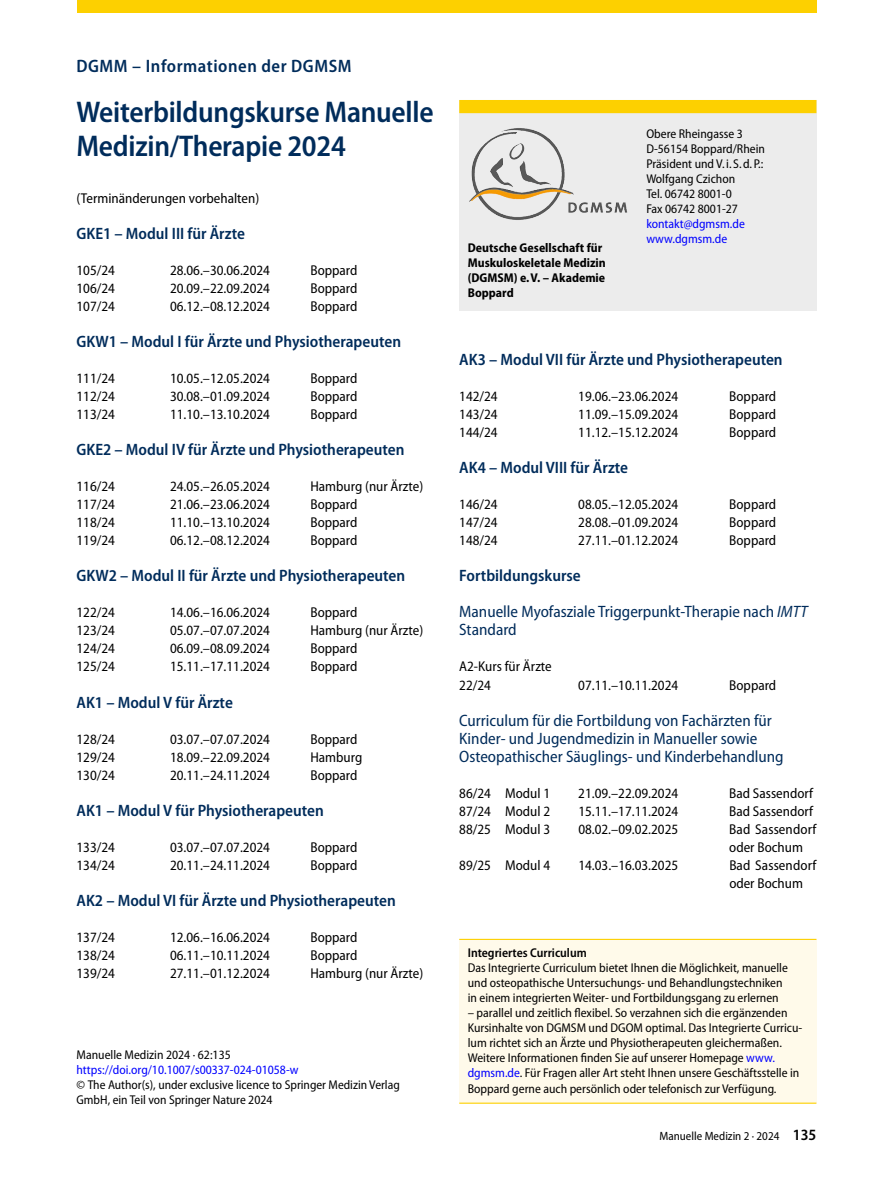
<style>
.page{position:relative;width:893px;height:1187px;background:#fff}
.page>*{position:absolute;margin:0;border:0;box-sizing:border-box;transform-origin:0 0}
.t1{font:600 semi-condensed 30px/33px "Myriad Pro";letter-spacing:-.01em;color:#002c5b}
.t2{font:600 semi-condensed 18px "Myriad Pro";letter-spacing:.03em;color:#002c5b}
.t3{font:600 semi-condensed 16.5px "Myriad Pro";color:#002c5b}
.t4{font:semi-condensed 16.5px/18px "Myriad Pro";color:#002c5b}
.t5{font:semi-condensed 14.25px/18px "Myriad Pro";color:#000}
.t6{font:semi-condensed 12.75px/15px "Myriad Pro";color:#000}
.t7{font:700 semi-condensed 12.75px/15px "Myriad Pro";color:#000}
.t8{font:semi-condensed 12.75px/15px "Myriad Pro";color:#00f}
.t9{font:600 semi-condensed 12.75px "Myriad Pro";color:#000}
.t10{font:semi-condensed 12px "Myriad Pro";color:#000}
.s1{font-weight:600}
.s2{font-style:italic}
.s3{color:#00f}
.s4{font-weight:600;font-size:15.75px}
</style>
<div class="page">
<div style="left:77px;top:0;width:739px;height:13px;background:#fdd000"></div>
<div style="left:459px;top:939px;width:357px;height:164px;background:#fffaea"></div>
<hr style="left:459px;top:938px;width:357px;height:1px;background:#fdd000">
<hr style="left:459px;top:1102px;width:357px;height:1px;background:#fdd000">
<div style="left:459px;top:100px;width:357px;height:210px;background:#ececec"></div>
<div style="left:459px;top:100px;width:357px;height:13px;background:#fdd000"></div>
<img style="left:469px;top:128px;width:159px;height:92px">
<p class="t2" style="left:77px;top:56px;width:277px">DGMM – Informationen der DGMSM</p>
<h1 class="t1" style="left:77px;top:96px;width:359px">Weiterbildungskurse Manuelle<br>Medizin/Therapie 2024</h1>
<p class="t5" style="left:77px;top:190px;width:184px">(Terminänderungen vorbehalten)</p>
<p class="t3" style="left:77px;top:224px;width:170px">GKE1 – Modul III für Ärzte</p>
<p class="t5" style="left:77px;top:262px;width:40px">105/24</p>
<p class="t5" style="left:170px;top:262px;width:101px">28.06.–30.06.2024</p>
<p class="t5" style="left:310px;top:262px;width:48px">Boppard</p>
<p class="t5" style="left:77px;top:280px;width:40px">106/24</p>
<p class="t5" style="left:170px;top:280px;width:101px">20.09.–22.09.2024</p>
<p class="t5" style="left:310px;top:280px;width:48px">Boppard</p>
<p class="t5" style="left:77px;top:298px;width:40px">107/24</p>
<p class="t5" style="left:170px;top:298px;width:101px">06.12.–08.12.2024</p>
<p class="t5" style="left:310px;top:298px;width:48px">Boppard</p>
<p class="t3" style="left:77px;top:332px;width:326px">GKW1 – Modul I für Ärzte und Physiotherapeuten</p>
<p class="t5" style="left:77px;top:370px;width:40px">111/24</p>
<p class="t5" style="left:170px;top:370px;width:101px">10.05.–12.05.2024</p>
<p class="t5" style="left:310px;top:370px;width:48px">Boppard</p>
<p class="t5" style="left:77px;top:388px;width:40px">112/24</p>
<p class="t5" style="left:170px;top:388px;width:101px">30.08.–01.09.2024</p>
<p class="t5" style="left:310px;top:388px;width:48px">Boppard</p>
<p class="t5" style="left:77px;top:406px;width:40px">113/24</p>
<p class="t5" style="left:170px;top:406px;width:101px">11.10.–13.10.2024</p>
<p class="t5" style="left:310px;top:406px;width:48px">Boppard</p>
<p class="t3" style="left:77px;top:440px;width:329px">GKE2 – Modul IV für Ärzte und Physiotherapeuten</p>
<p class="t5" style="left:77px;top:478px;width:40px">116/24</p>
<p class="t5" style="left:170px;top:478px;width:101px">24.05.–26.05.2024</p>
<p class="t5" style="left:310px;top:478px;width:114px">Hamburg (nur Ärzte)</p>
<p class="t5" style="left:77px;top:496px;width:40px">117/24</p>
<p class="t5" style="left:170px;top:496px;width:101px">21.06.–23.06.2024</p>
<p class="t5" style="left:310px;top:496px;width:48px">Boppard</p>
<p class="t5" style="left:77px;top:514px;width:40px">118/24</p>
<p class="t5" style="left:170px;top:514px;width:101px">11.10.–13.10.2024</p>
<p class="t5" style="left:310px;top:514px;width:48px">Boppard</p>
<p class="t5" style="left:77px;top:532px;width:40px">119/24</p>
<p class="t5" style="left:170px;top:532px;width:101px">06.12.–08.12.2024</p>
<p class="t5" style="left:310px;top:532px;width:48px">Boppard</p>
<p class="t3" style="left:77px;top:566px;width:330px">GKW2 – Modul II für Ärzte und Physiotherapeuten</p>
<p class="t5" style="left:77px;top:604px;width:40px">122/24</p>
<p class="t5" style="left:170px;top:604px;width:101px">14.06.–16.06.2024</p>
<p class="t5" style="left:310px;top:604px;width:48px">Boppard</p>
<p class="t5" style="left:77px;top:622px;width:40px">123/24</p>
<p class="t5" style="left:170px;top:622px;width:101px">05.07.–07.07.2024</p>
<p class="t5" style="left:310px;top:622px;width:114px">Hamburg (nur Ärzte)</p>
<p class="t5" style="left:77px;top:640px;width:40px">124/24</p>
<p class="t5" style="left:170px;top:640px;width:101px">06.09.–08.09.2024</p>
<p class="t5" style="left:310px;top:640px;width:48px">Boppard</p>
<p class="t5" style="left:77px;top:658px;width:40px">125/24</p>
<p class="t5" style="left:170px;top:658px;width:101px">15.11.–17.11.2024</p>
<p class="t5" style="left:310px;top:658px;width:48px">Boppard</p>
<p class="t3" style="left:77px;top:692px;width:158px">AK1 – Modul V für Ärzte</p>
<p class="t5" style="left:77px;top:730px;width:40px">128/24</p>
<p class="t5" style="left:170px;top:730px;width:101px">03.07.–07.07.2024</p>
<p class="t5" style="left:310px;top:730px;width:48px">Boppard</p>
<p class="t5" style="left:77px;top:748px;width:40px">129/24</p>
<p class="t5" style="left:170px;top:748px;width:101px">18.09.–22.09.2024</p>
<p class="t5" style="left:310px;top:748px;width:53px">Hamburg</p>
<p class="t5" style="left:77px;top:766px;width:40px">130/24</p>
<p class="t5" style="left:170px;top:766px;width:101px">20.11.–24.11.2024</p>
<p class="t5" style="left:310px;top:766px;width:48px">Boppard</p>
<p class="t3" style="left:77px;top:800px;width:249px">AK1 – Modul V für Physiotherapeuten</p>
<p class="t5" style="left:77px;top:838px;width:40px">133/24</p>
<p class="t5" style="left:170px;top:838px;width:101px">03.07.–07.07.2024</p>
<p class="t5" style="left:310px;top:838px;width:48px">Boppard</p>
<p class="t5" style="left:77px;top:856px;width:40px">134/24</p>
<p class="t5" style="left:170px;top:856px;width:101px">20.11.–24.11.2024</p>
<p class="t5" style="left:310px;top:856px;width:48px">Boppard</p>
<p class="t3" style="left:77px;top:890px;width:321px">AK2 – Modul VI für Ärzte und Physiotherapeuten</p>
<p class="t5" style="left:77px;top:928px;width:40px">137/24</p>
<p class="t5" style="left:170px;top:928px;width:101px">12.06.–16.06.2024</p>
<p class="t5" style="left:310px;top:928px;width:48px">Boppard</p>
<p class="t5" style="left:77px;top:946px;width:40px">138/24</p>
<p class="t5" style="left:170px;top:946px;width:101px">06.11.–10.11.2024</p>
<p class="t5" style="left:310px;top:946px;width:48px">Boppard</p>
<p class="t5" style="left:77px;top:964px;width:40px">139/24</p>
<p class="t5" style="left:170px;top:964px;width:101px">27.11.–01.12.2024</p>
<p class="t5" style="left:310px;top:964px;width:114px">Hamburg (nur Ärzte)</p>
<p class="t6" style="left:77px;top:1047px;width:156px">Manuelle Medizin 2024 · 62:135</p>
<p class="t8" style="left:77px;top:1062px;width:223px">https://doi.org/10.1007/s00337-024-01058-w</p>
<p class="t6" style="left:77px;top:1077px;width:325px">© The Author(s), under exclusive licence to Springer Medizin Verlag<br>GmbH, ein Teil von Springer Nature 2024</p>
<p class="t7" style="left:468px;top:240px;width:140px">Deutsche Gesellschaft für<br>Muskuloskeletale Medizin (DGMSM) e.V. – Akademie<br>Boppard</p>
<p class="t6" style="left:646px;top:126px;width:120px">Obere Rheingasse 3<br>D-56154 Boppard/Rhein<br>Präsident und V. i. S.d. P.:<br>Wolfgang Czichon<br>Tel. 06742 8001-0<br>Fax 06742 8001-27</p>
<p class="t8" style="left:646px;top:216px;width:100px">kontakt@dgmsm.de www.dgmsm.de</p>
<p class="t3" style="left:459px;top:350px;width:325px">AK3 – Modul VII für Ärzte und Physiotherapeuten</p>
<p class="t5" style="left:459px;top:388px;width:40px">142/24</p>
<p class="t5" style="left:578px;top:388px;width:101px">19.06.–23.06.2024</p>
<p class="t5" style="left:729px;top:388px;width:48px">Boppard</p>
<p class="t5" style="left:459px;top:406px;width:40px">143/24</p>
<p class="t5" style="left:578px;top:406px;width:101px">11.09.–15.09.2024</p>
<p class="t5" style="left:729px;top:406px;width:48px">Boppard</p>
<p class="t5" style="left:459px;top:424px;width:40px">144/24</p>
<p class="t5" style="left:578px;top:424px;width:101px">11.12.–15.12.2024</p>
<p class="t5" style="left:729px;top:424px;width:48px">Boppard</p>
<p class="t3" style="left:459px;top:458px;width:170px">AK4 – Modul VIII für Ärzte</p>
<p class="t5" style="left:459px;top:496px;width:40px">146/24</p>
<p class="t5" style="left:578px;top:496px;width:101px">08.05.–12.05.2024</p>
<p class="t5" style="left:729px;top:496px;width:48px">Boppard</p>
<p class="t5" style="left:459px;top:514px;width:40px">147/24</p>
<p class="t5" style="left:578px;top:514px;width:101px">28.08.–01.09.2024</p>
<p class="t5" style="left:729px;top:514px;width:48px">Boppard</p>
<p class="t5" style="left:459px;top:532px;width:40px">148/24</p>
<p class="t5" style="left:578px;top:532px;width:101px">27.11.–01.12.2024</p>
<p class="t5" style="left:729px;top:532px;width:48px">Boppard</p>
<p class="t4" style="left:459px;top:558px;width:350px;line-height:36px"><span class="s1">Fortbildungskurse<br></span>Manuelle Myofasziale Triggerpunkt-Therapie nach <span class="s2">IMTT</span></p>
<p class="t4" style="left:459px;top:621px;width:59px">Standard</p>
<p class="t5" style="left:459px;top:658px;width:94px">A2-Kurs für Ärzte<br>22/24</p>
<p class="t5" style="left:578px;top:676px;width:101px">07.11.–10.11.2024</p>
<p class="t5" style="left:729px;top:676px;width:48px">Boppard</p>
<p class="t4" style="left:459px;top:711px;width:326px">Curriculum für die Fortbildung von Fachärzten für<br>Kinder- und Jugendmedizin in Manueller sowie<br>Osteopathischer Säuglings- und Kinderbehandlung</p>
<p class="t5" style="left:459px;top:784px;width:92px">86/24 Modul 1</p>
<p class="t5" style="left:578px;top:784px;width:101px">21.09.–22.09.2024</p>
<p class="t5" style="left:729px;top:784px;width:85px">Bad Sassendorf</p>
<p class="t5" style="left:459px;top:802px;width:92px">87/24 Modul 2</p>
<p class="t5" style="left:578px;top:802px;width:101px">15.11.–17.11.2024</p>
<p class="t5" style="left:729px;top:802px;width:85px">Bad Sassendorf</p>
<p class="t5" style="left:459px;top:820px;width:92px">88/25 Modul 3</p>
<p class="t5" style="left:578px;top:820px;width:101px">08.02.–09.02.2025</p>
<p class="t5" style="left:729px;top:820px;width:89px">Bad Sassendorf oder Bochum</p>
<p class="t5" style="left:459px;top:856px;width:92px">89/25 Modul 4</p>
<p class="t5" style="left:578px;top:856px;width:101px">14.03.–16.03.2025</p>
<p class="t5" style="left:729px;top:856px;width:89px">Bad Sassendorf oder Bochum</p>
<p class="t9" style="left:468px;top:946px;width:121px">Integriertes Curriculum</p>
<p class="t6" style="left:468px;top:960px;width:322px">Das Integrierte Curriculum bietet Ihnen die Möglichkeit, manuelle und osteopathische Untersuchungs- und Behandlungstechniken in einem integrierten Weiter- und Fortbildungsgang zu erlernen</p>
<p class="t6" style="left:468px;top:1005px;width:336px">– parallel und zeitlich flexibel. So verzahnen sich die ergänzenden Kursinhalte von DGMSM und DGOM optimal. Das Integrierte Curricu&shy;lum richtet sich an Ärzte und Physiotherapeuten gleichermaßen.<br>Weitere Informationen finden Sie auf unserer Homepage <span class="s3">www. dgmsm.de</span>. Für Fragen aller Art steht Ihnen unsere Geschäftsstelle in Boppard gerne auch persönlich oder telefonisch zur Verfügung.</p>
<p class="t10" style="left:659px;top:1129px;width:158px">Manuelle Medizin 2 · 2024 <span class="s4">135</span></p>
</div>
